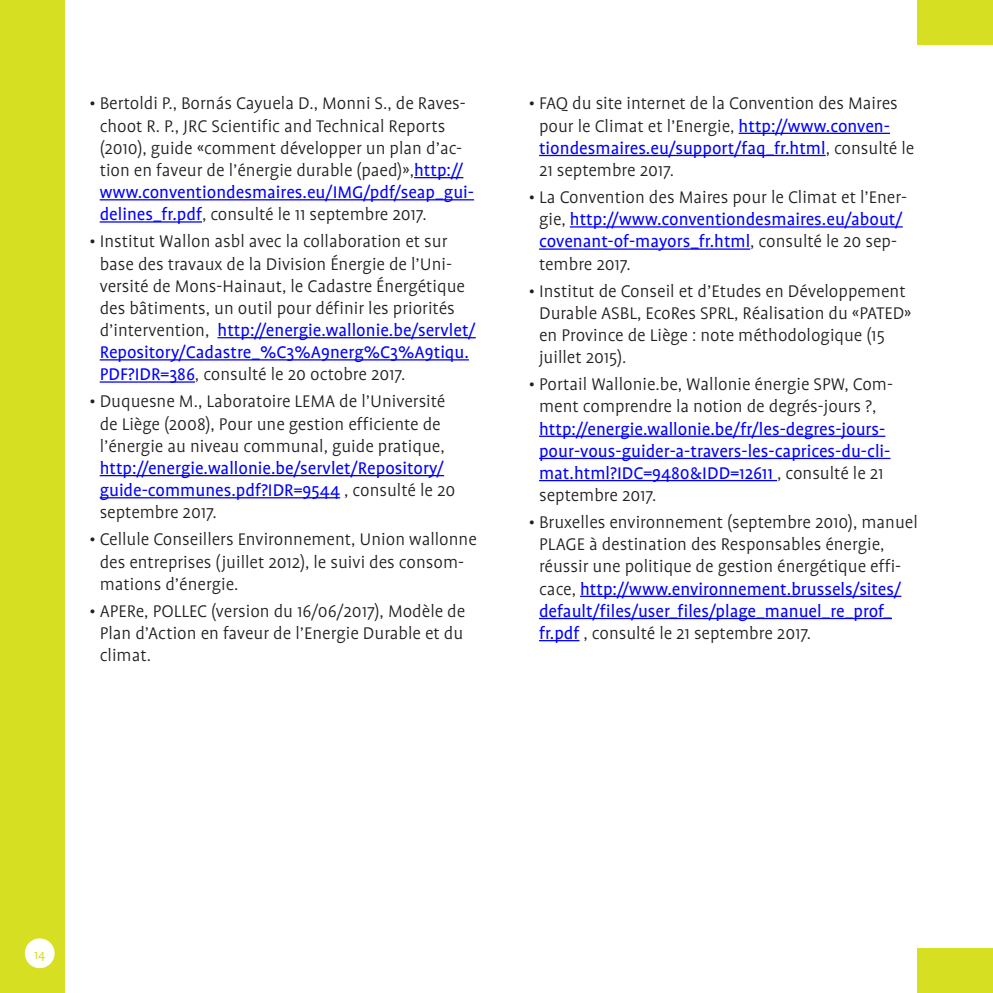
<style>
.page{position:relative;width:993px;height:993px;background:#fff}
.page>*{position:absolute;margin:0;border:0;box-sizing:border-box;transform-origin:0 0}
.t1{font:300 19.25px/22.1px "Profile OT";color:#231f20}
.t2{font:19.25px/22.1px "Profile OT";color:#00f}
.t3{font:14px "Profile OT";color:#d6df21}
.s1{font-weight:400;color:#00f}
.s2{font-weight:300;color:#231f20}
</style>
<div class="page">
<div style="left:0;top:0;width:64px;height:992px;background:#d6df21"></div>
<div style="left:25px;top:938px;width:30px;height:29px;background:#fff;border-radius:50%"></div>
<div style="left:916px;top:947px;width:76px;height:45px;background:#d6df21"></div>
<div style="left:916px;top:0;width:76px;height:45px;background:#d6df21"></div>
<hr style="left:414px;top:177px;width:49px;height:1px;background:#00f">
<hr style="left:100px;top:199px;width:374px;height:1px;background:#00f">
<hr style="left:100px;top:221px;width:102px;height:1px;background:#00f">
<hr style="left:217px;top:337px;width:258px;height:1px;background:#00f">
<hr style="left:100px;top:359px;width:369px;height:1px;background:#00f">
<hr style="left:100px;top:381px;width:95px;height:1px;background:#00f">
<hr style="left:100px;top:475px;width:344px;height:1px;background:#00f">
<hr style="left:100px;top:497px;width:240px;height:1px;background:#00f">
<hr style="left:738px;top:133px;width:151px;height:1px;background:#00f">
<hr style="left:539px;top:155px;width:286px;height:1px;background:#00f">
<hr style="left:569px;top:226px;width:333px;height:1px;background:#00f">
<hr style="left:539px;top:248px;width:211px;height:2px;background:#00f">
<hr style="left:539px;top:435px;width:346px;height:2px;background:#00f">
<hr style="left:539px;top:457px;width:351px;height:2px;background:#00f">
<hr style="left:539px;top:480px;width:237px;height:1px;background:#00f">
<hr style="left:580px;top:595px;width:321px;height:1px;background:#00f">
<hr style="left:539px;top:617px;width:352px;height:2px;background:#00f">
<hr style="left:539px;top:639px;width:40px;height:2px;background:#00f">
<p class="t1" style="left:100px;top:93px;width:376px;text-indent:-10px">• Bertoldi P., Bornás Cayuela D., Monni S., de Raves&shy;choot R. P., JRC Scientific and Technical Reports (2010), guide «comment développer un plan d’ac&shy;tion en faveur de l’énergie durable (paed)»,<span class="s1">http:// www.conventiondesmaires.eu/IMG/pdf/seap_gui&shy;delines_fr.pdf</span>, consulté le 11 septembre 2017.</p>
<p class="t1" style="left:100px;top:231px;width:377px;text-indent:-10px">• Institut Wallon asbl avec la collaboration et sur base des travaux de la Division Énergie de l’Uni&shy;versité de Mons-Hainaut, le Cadastre Énergétique des bâtiments, un outil pour définir les priorités d’intervention, <span class="s1">http://energie.wallonie.be/servlet/ Repository/Cadastre_%C3%A9nerg%C3%A9tiqu.<br>PDF?IDR=386</span>, consulté le 20 octobre 2017.</p>
<p class="t1" style="left:89px;top:391px;width:357px;text-align:center">• Duquesne M., Laboratoire LEMA de l’Université de Liège (2008), Pour une gestion efficiente de l’énergie au niveau communal, guide pratique,</p>
<p class="t2" style="left:100px;top:457px;width:357px">http://energie.wallonie.be/servlet/Repository/ guide-communes.pdf?IDR=9544 <span class="s2">, consulté le 20 septembre 2017.</span></p>
<p class="t1" style="left:100px;top:528px;width:378px;text-indent:-10px">• Cellule Conseillers Environnement, Union wallonne des entreprises (juillet 2012), le suivi des consom&shy;mations d’énergie.</p>
<p class="t1" style="left:100px;top:600px;width:367px;text-align:justify;text-indent:-10px">• APERe, POLLEC (version du 16/06/2017), Modèle de Plan d’Action en faveur de l’Energie Durable et du climat.</p>
<p class="t1" style="left:539px;top:93px;width:377px;text-indent:-10px">• FAQ du site internet de la Convention des Maires pour le Climat et l’Energie, <span class="s1">http://www.conven&shy;tiondesmaires.eu/support/faq_fr.html</span>, consulté le 21 septembre 2017.</p>
<p class="t1" style="left:539px;top:186px;width:369px;text-indent:-10px">• La Convention des Maires pour le Climat et l’Ener&shy;gie, <span class="s1">http://www.conventiondesmaires.eu/about/ covenant-of-mayors_fr.html</span>, consulté le 20 sep&shy;tembre 2017.</p>
<p class="t1" style="left:539px;top:280px;width:374px;text-indent:-10px">• Institut de Conseil et d’Etudes en Développement Durable ASBL, EcoRes SPRL, Réalisation du «PATED» en Province de Liège : note méthodologique (15 juillet 2015).</p>
<p class="t1" style="left:528px;top:373px;width:365px;text-align:center">• Portail Wallonie.be, Wallonie énergie SPW, Com&shy;ment comprendre la notion de degrés-jours ?,</p>
<p class="t2" style="left:539px;top:418px;width:353px">http://energie.wallonie.be/fr/les-degres-jours&shy;pour-vous-guider-a-travers-les-caprices-du-cli&shy;mat.html?IDC=9480&amp;IDD=12611 <span class="s2">, consulté le 21 septembre 2017.</span></p>
<p class="t1" style="left:539px;top:511px;width:380px;text-indent:-10px">• Bruxelles environnement (septembre 2010), manuel PLAGE à destination des Responsables énergie, réussir une politique de gestion énergétique effi&shy;cace, <span class="s1">http://www.environnement.brussels/sites/ default/files/user_files/plage_manuel_re_prof_ fr.pdf</span> , consulté le 21 septembre 2017.</p>
<p class="t3" style="left:34px;top:946px;width:13px">14</p>
</div>
